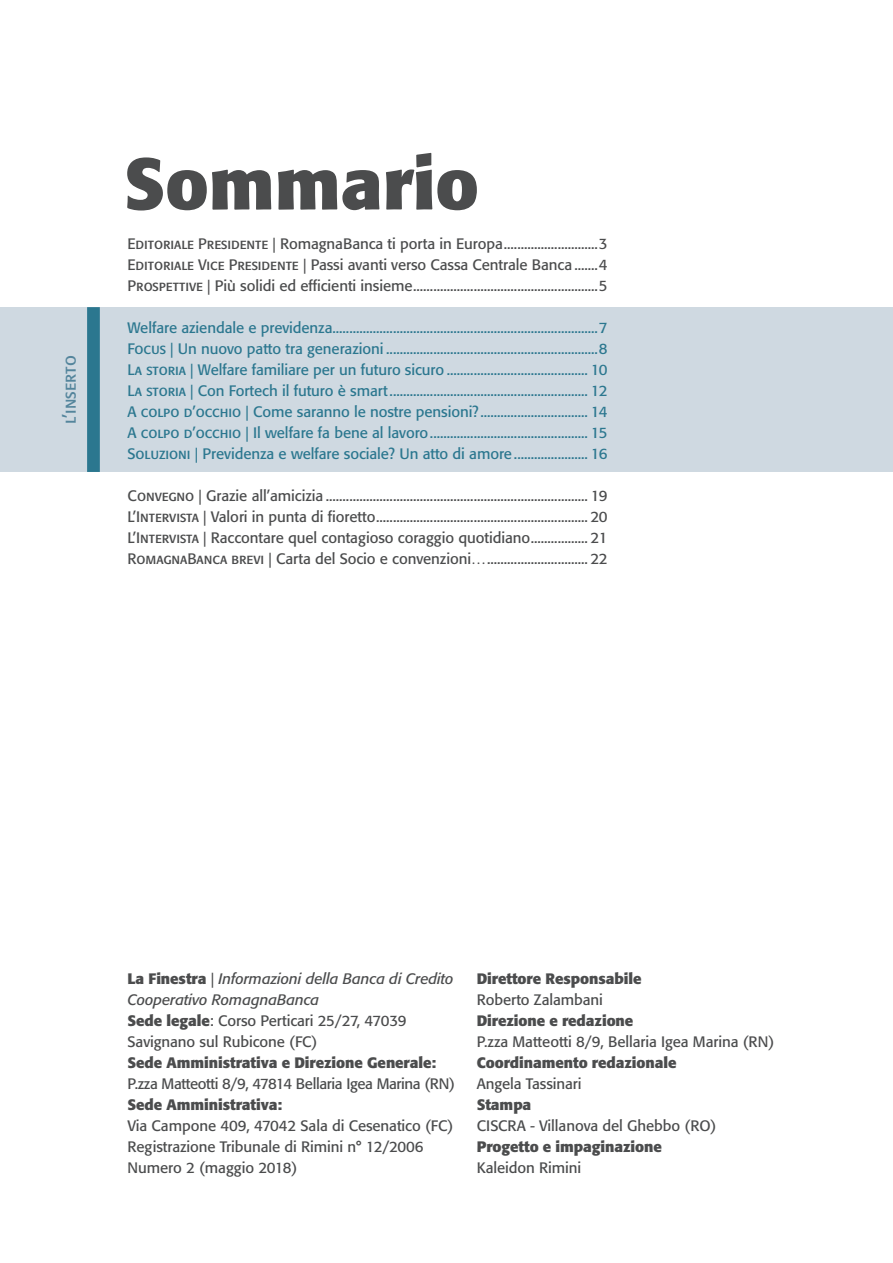
<style>
.page{position:relative;width:893px;height:1263px;background:#fff}
.page>*{position:absolute;margin:0;border:0;box-sizing:border-box;transform-origin:0 0}
.t1{font:700 72px "Formata";color:#4b4c4d}
.t2{font:18px "Formata Regular SC";color:#54859c}
.t3{font:15px/21px "Formata";letter-spacing:-.005em;color:#4b4c4d;text-align:justify}
.t4{font:15px/21px "Formata";letter-spacing:-.005em;color:#2b778f;text-align:justify}
.t5{font:700 15px "Formata";letter-spacing:-.005em;color:#4b4c4d}
.t6{font:italic 15px/21px "Formata";letter-spacing:-.005em;color:#4b4c4d}
.t7{font:15px "Formata";letter-spacing:-.025em;color:#4b4c4d}
.s1{font-family:"Formata Regular SC"}
.s2{font-weight:700;font-style:normal}
.s3{font-style:normal}
</style>
<div class="page">
<div style="left:0;top:307px;width:893px;height:165px;background:#cfd9e1"></div>
<div style="left:87px;top:307px;width:13px;height:165px;background:#2b778f"></div>
<p class="t2" style="left:59px;top:424px;width:70px;rotate:-90deg">l’inserto</p>
<h1 class="t1" style="left:123px;top:139px;width:357px">Sommario</h1>
<p class="t3" style="left:128px;top:233px;width:481px"><span class="s1">Editoriale Presidente</span> | RomagnaBanca ti porta in Europa............................3<br><span class="s1">Editoriale Vice Presidente</span> | Passi avanti verso Cassa Centrale Banca .......4<br><span class="s1">Prospettive</span> | Più solidi ed efficienti insieme.......................................................5</p>
<p class="t4" style="left:128px;top:317px;width:482px">Welfare aziendale e previdenza...............................................................................7<br><span class="s1">Focus</span> | Un nuovo patto tra generazioni ...............................................................8<br><span class="s1">La storia</span> | Welfare familiare per un futuro sicuro .......................................... 10<br><span class="s1">La storia</span> | Con Fortech il futuro è smart........................................................... 12<br><span class="s1">A colpo d’occhio</span> | Come saranno le nostre pensioni? ................................ 14<br><span class="s1">A colpo d’occhio</span> | Il welfare fa bene al lavoro............................................... 15<br><span class="s1">Soluzioni</span> | Previdenza e welfare sociale? Un atto di amore...................... 16</p>
<p class="t3" style="left:128px;top:485px;width:481px"><span class="s1">Convegno</span> | Grazie all’amicizia .............................................................................. 19<br><span class="s1">L’Intervista</span> | Valori in punta di fioretto............................................................... 20<br><span class="s1">L’Intervista</span> | Raccontare quel contagioso coraggio quotidiano................. 21<br><span class="s1">RomagnaBanca brevi</span> | Carta del Socio e convenzioni….............................. 22</p>
<p class="t6" style="left:128px;top:968px;width:328px"><span class="s2">La Finestra</span> | Informazioni della Banca di Credito Cooperativo RomagnaBanca<br><span class="s2">Sede legale</span><span class="s3">: Corso Perticari 25/27, 47039<br>Savignano sul Rubicone (FC)</span></p>
<p class="t5" style="left:128px;top:1053px;width:310px">Sede Amministrativa e Direzione Generale:</p>
<p class="t7" style="left:128px;top:1074px;width:329px">P.zza Matteotti 8/9, 47814 Bellaria Igea Marina (RN)</p>
<p class="t5" style="left:128px;top:1095px;width:156px">Sede Amministrativa:</p>
<p class="t3" style="left:128px;top:1115px;width:327px;text-align:left">Via Campone 409, 47042 Sala di Cesenatico (FC)<br>Registrazione Tribunale di Rimini n° 12/2006<br>Numero 2 (maggio 2018)</p>
<p class="t5" style="left:477px;top:969px;width:166px">Direttore Responsabile</p>
<p class="t3" style="left:477px;top:989px;width:128px">Roberto Zalambani</p>
<p class="t5" style="left:477px;top:1011px;width:158px">Direzione e redazione</p>
<p class="t3" style="left:477px;top:1031px;width:299px">P.zza Matteotti 8/9, Bellaria Igea Marina (RN)</p>
<p class="t5" style="left:477px;top:1053px;width:201px">Coordinamento redazionale</p>
<p class="t3" style="left:477px;top:1073px;width:106px">Angela Tassinari</p>
<p class="t5" style="left:477px;top:1095px;width:56px">Stampa</p>
<p class="t3" style="left:477px;top:1115px;width:241px">CISCRA - Villanova del Ghebbo (RO)</p>
<p class="t5" style="left:477px;top:1137px;width:187px">Progetto e impaginazione</p>
<p class="t3" style="left:477px;top:1157px;width:106px">Kaleidon Rimini</p>
</div>
